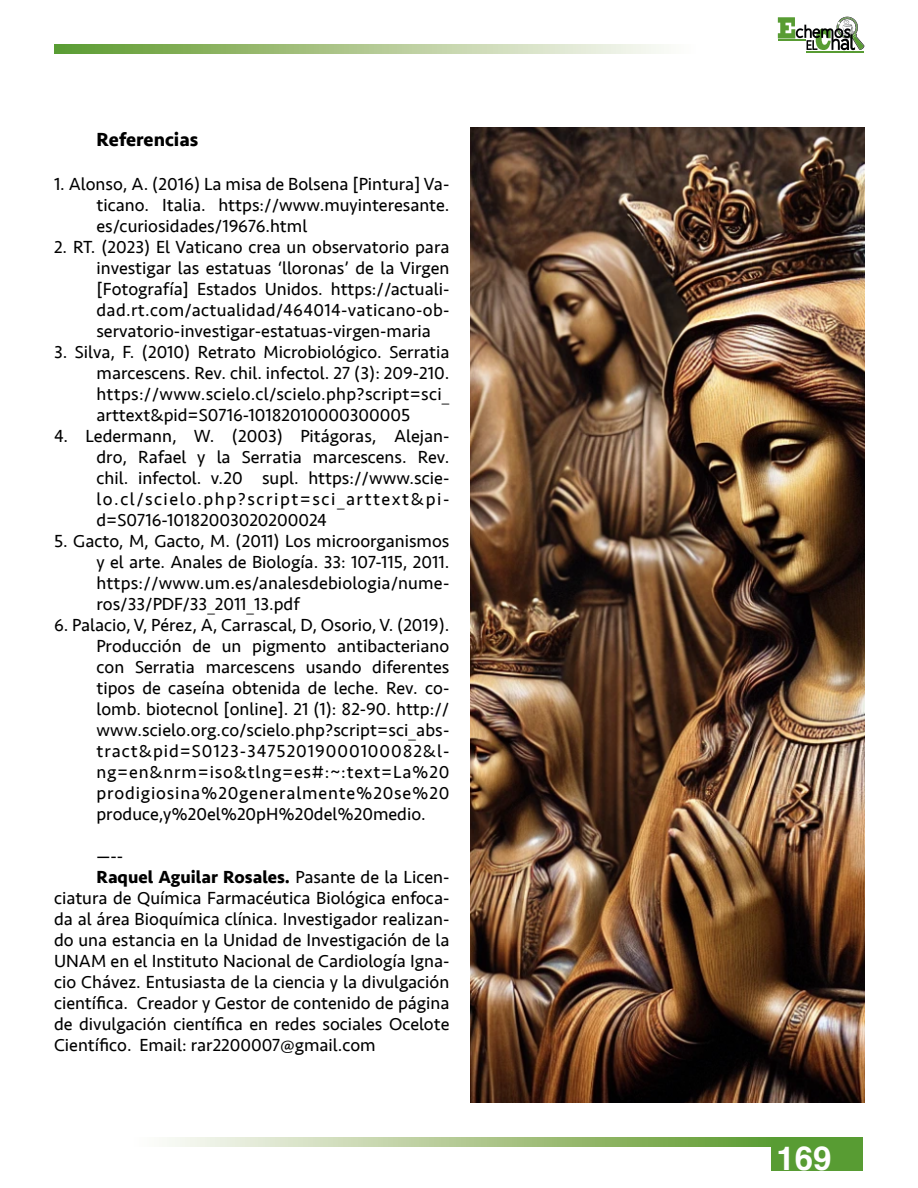
<style>
.page{position:relative;width:918px;height:1188px;background:#fff}
.page>*{position:absolute;margin:0;border:0;box-sizing:border-box;transform-origin:0 0}
.t1{font:700 33px "Helvetica";color:#fff}
.t2{font:700 19.5px "Seravek";color:#000}
.t3{font:18px/21px "Seravek";color:#000;text-align:justify}
.s1{font-weight:700}
</style>
<div class="page">
<svg style="left:54px;top:44px;width:610px;height:9px;background:#aec890"></svg>
<div style="left:771px;top:1137px;width:92px;height:34px;background:#589c33"></div>
<svg style="left:167px;top:1137px;width:604px;height:9px;background:#aec991"></svg>
<hr style="left:807px;top:51px;width:57px;height:2px;background:#589c33">
<svg style="left:778px;top:16px;width:86px;height:34px"></svg>
<img style="left:471px;top:128px;width:393px;height:975px">
<p class="t2" style="left:97px;top:124px;width:103px">Referencias</p>
<p class="t3" style="left:97px;top:174px;width:354px;text-indent:-43px">1. Alonso, A. (2016) La misa de Bolsena [Pintura] Va&shy;ticano. Italia. https://www.muyinteresante. es/curiosidades/19676.html</p>
<p class="t3" style="left:97px;top:237px;width:354px;text-indent:-43px">2. RT. (2023) El Vaticano crea un observatorio para investigar las estatuas ‘lloronas’ de la Virgen [Fotografía] Estados Unidos. https://actuali&shy;dad.rt.com/actualidad/464014-vaticano-ob&shy;servatorio-investigar-estatuas-virgen-maria</p>
<p class="t3" style="left:97px;top:342px;width:354px;text-indent:-43px">3. Silva, F. (2010) Retrato Microbiológico. Serratia marcescens. Rev. chil. infectol. 27 (3): 209-210. https://www.scielo.cl/scielo.php?script=sci_ arttext&amp;pid=S0716-10182010000300005</p>
<p class="t3" style="left:97px;top:426px;width:354px;text-indent:-43px">4. Ledermann, W. (2003) Pitágoras, Alejan&shy;dro, Rafael y la Serratia marcescens. Rev. chil. infectol. v.20 supl. https://www.scie&shy;lo.cl/scielo.php?script=sci_arttext&amp;pi&shy;d=S0716-10182003020200024</p>
<p class="t3" style="left:97px;top:531px;width:354px;text-indent:-43px">5. Gacto, M, Gacto, M. (2011) Los microorganismos y el arte. Anales de Biología. 33: 107-115, 2011. https://www.um.es/analesdebiologia/nume&shy;ros/33/PDF/33_2011_13.pdf</p>
<p class="t3" style="left:97px;top:615px;width:354px;text-indent:-43px">6. Palacio, V, Pérez, A, Carrascal, D, Osorio, V. (2019).<br>Producción de un pigmento antibacteriano con Serratia marcescens usando diferentes tipos de caseína obtenida de leche. Rev. co&shy;lomb. biotecnol [online]. 21 (1): 82-90. http:// www.scielo.org.co/scielo.php?script=sci_abs&shy;tract&amp;pid=S0123-34752019000100082&amp;l&shy;ng=en&amp;nrm=iso&amp;tlng=es#:~:text=La%20 prodigiosina%20generalmente%20se%20 produce,y%20el%20pH%20del%20medio.</p>
<p class="t3" style="left:97px;top:846px;width:28px">—--</p>
<p class="t3" style="left:54px;top:867px;width:397px;text-indent:43px"><span class="s1">Raquel Aguilar Rosales.</span> Pasante de la Licen&shy;ciatura de Química Farmacéutica Biológica enfoca&shy;da al área Bioquímica clínica. Investigador realizan&shy;do una estancia en la Unidad de Investigación de la UNAM en el Instituto Nacional de Cardiología Igna&shy;cio Chávez. Entusiasta de la ciencia y la divulgación científica. Creador y Gestor de contenido de página de divulgación científica en redes sociales Ocelote Científico. Email: rar2200007@gmail.com</p>
<h1 class="t1" style="left:776px;top:1131px;width:57px">169</h1>
</div>
